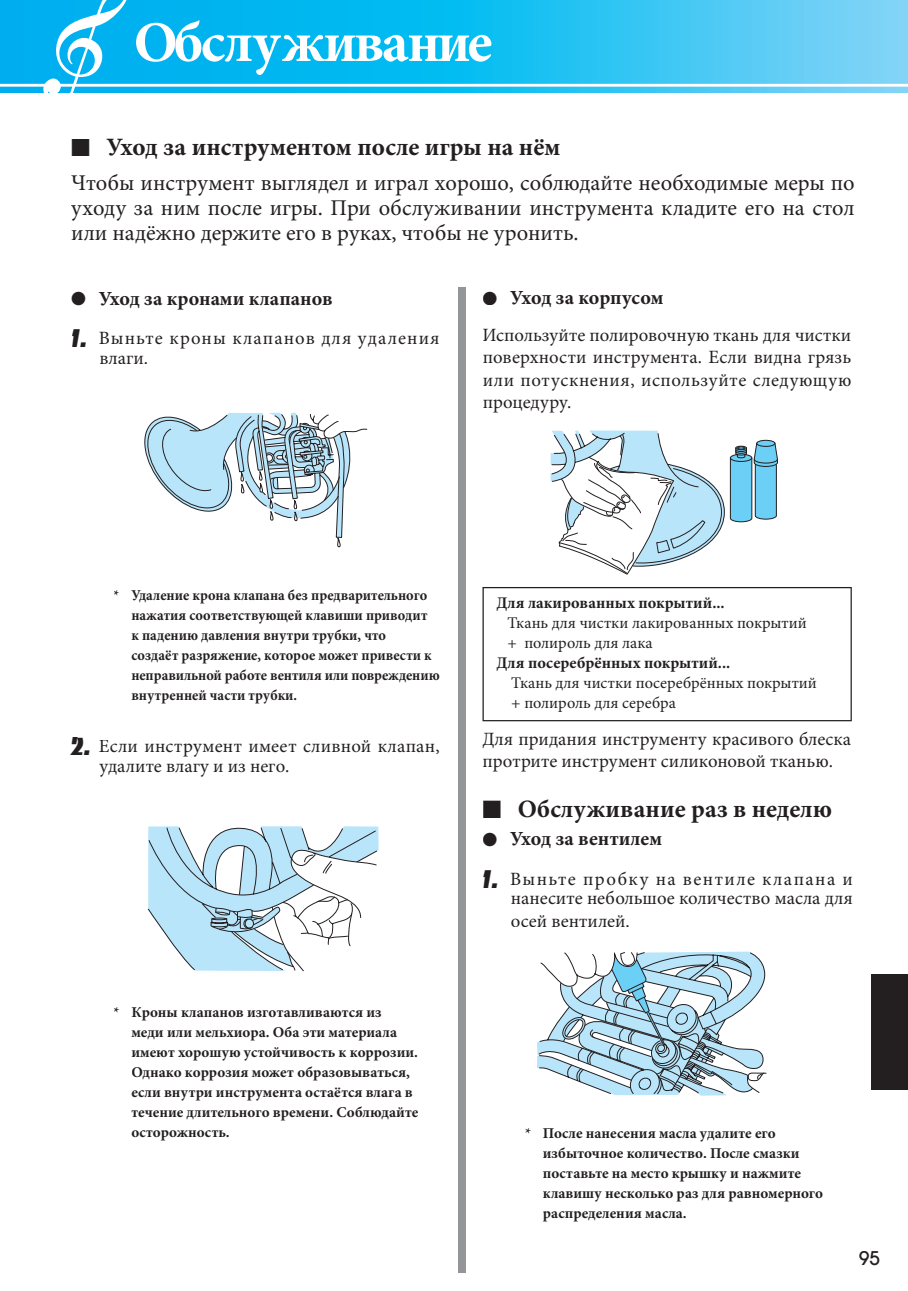
<style>
.page{position:relative;width:908px;height:1291px;background:#fff}
.page>*{position:absolute;margin:0;border:0;box-sizing:border-box;transform-origin:0 0}
.t1{font:700 57.5px "Minion Pro";letter-spacing:-.04em;color:#fff}
.t2{font:700 25px "Minion Pro";color:#231f20}
.t3{font:22.5px/25px "Minion Pro";color:#231f20;text-align:justify}
.t4{font:700 20px "Minion Pro";color:#231f20}
.t5{font:18.75px/22.5px "Minion Pro";letter-spacing:.01em;color:#231f20}
.t6{font:18.75px/19.5px "Minion Pro";letter-spacing:.06em;color:#231f20}
.t7{font:500 18.75px "Avant Garde";color:#231f20}
.t8{font:16.25px/20px "Minion Pro";color:#231f20}
.t9{font:700 16.25px "Minion Pro";color:#231f20}
.t10{font:700 15px/20px "Minion Pro";color:#231f20}
.t11{font:700 15px/20px "Minion Pro";color:#231f20;scale:.95 1}
.s1{font-family:"Banco";font-size:25px}
</style>
<div class="page">
<div style="left:870px;top:973px;width:37px;height:116px;background:#231f20"></div>
<div style="left:458px;top:287px;width:7px;height:985px;background:#939598"></div>
<svg style="left:0;top:0;width:907px;height:92px;background:#27c0f2"></svg>
<hr style="left:0;top:84px;width:907px;height:2px;background:#fff">
<svg style="left:43px;top:0;width:89px;height:93px"></svg>
<svg style="left:482px;top:587px;width:369px;height:134px"></svg>
<svg style="left:144px;top:412px;width:223px;height:135px"></svg>
<svg style="left:148px;top:826px;width:230px;height:145px"></svg>
<svg style="left:550px;top:430px;width:227px;height:144px"></svg>
<svg style="left:537px;top:951px;width:229px;height:144px"></svg>
<h1 class="t1" style="left:134px;top:8px;width:360px">Обслуживание</h1>
<h2 class="t2" style="left:71px;top:132px;width:491px">■ Уход за инструментом после игры на нём</h2>
<h3 class="t3" style="left:71px;top:171px;width:784px">Чтобы инструмент выглядел и играл хорошо, соблюдайте необходимые меры по уходу за ним после игры. При обслуживании инструмента кладите его на стол или надёжно держите его в руках, чтобы не уронить.</h3>
<h3 class="t4" style="left:71px;top:286px;width:263px">● Уход за кронами клапанов</h3>
<p class="t6" style="left:99px;top:329px;width:341px;text-indent:-28px"><span class="s1">1.</span> Выньте кроны клапанов для удаления влаги.</p>
<h3 class="t4" style="left:482px;top:285px;width:182px">● Уход за корпусом</h3>
<p class="t5" style="left:482px;top:324px;width:370px;text-align:justify">Используйте полировочную ткань для чистки поверхности инструмента. Если видна грязь или потускнения, используйте следующую процедуру.</p>
<p class="t11" style="left:131px;top:585px;width:326px;text-indent:-18px">* Удаление крона клапана без предварительного нажатия соответствующей клавиши приводит<br>к падению давления внутри трубки, что<br>создаёт разряжение, которое может привести к неправильной работе вентиля или повреждению внутренней части трубки.</p>
<p class="t5" style="left:99px;top:737px;width:342px;line-height:19.5px;text-indent:-28px"><span class="s1">2.</span> Если инструмент имеет сливной клапан, удалите влагу и из него.</p>
<p class="t10" style="left:131px;top:1002px;width:288px;text-indent:-18px">* Кроны клапанов изготавливаются из<br>меди или мельхиора. Оба эти материала имеют хорошую устойчивость к коррозии.<br>Однако коррозия может образовываться, если внутри инструмента остаётся влага в течение длительного времени. Соблюдайте осторожность.</p>
<p class="t9" style="left:496px;top:592px;width:230px">Для лакированных покрытий...</p>
<p class="t8" style="left:507px;top:613px;width:300px">Ткань для чистки лакированных покрытий + полироль для лака</p>
<p class="t9" style="left:496px;top:652px;width:235px">Для посеребрённых покрытий...</p>
<p class="t8" style="left:511px;top:673px;width:307px">Ткань для чистки посеребрённых покрытий + полироль для серебра</p>
<p class="t5" style="left:482px;top:728px;width:370px">Для придания инструменту красивого блеска протрите инструмент силиконовой тканью.</p>
<h2 class="t2" style="left:482px;top:793px;width:351px">■ Обслуживание раз в неделю</h2>
<h3 class="t4" style="left:482px;top:826px;width:181px">● Уход за вентилем</h3>
<p class="t5" style="left:482px;top:869px;width:371px;line-height:19.5px;text-align:right"><span class="s1">1.</span> Выньте пробку на вентиле клапана и нанесите небольшое количество масла для</p>
<p class="t5" style="left:510px;top:910px;width:120px">осей вентилей.</p>
<p class="t10" style="left:542px;top:1123px;width:281px;text-indent:-18px">* После нанесения масла удалите его избыточное количество. После смазки поставьте на место крышку и нажмите клавишу несколько раз для равномерного распределения масла.</p>
<p class="t7" style="left:858px;top:1246px;width:22px">95</p>
</div>
